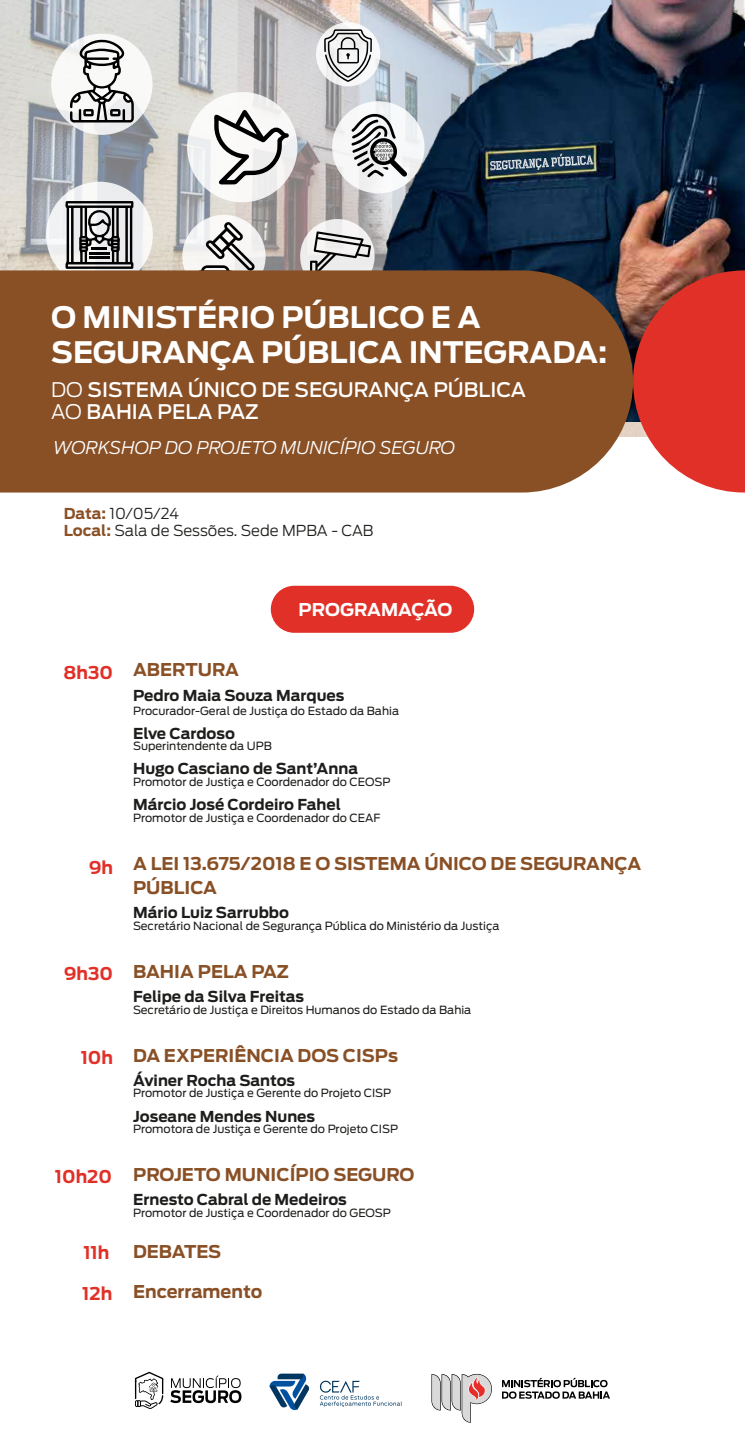
<style>
.page{position:relative;width:745px;height:1440px;background:#fff}
.page>*{position:absolute;margin:0;border:0;box-sizing:border-box;transform-origin:0 0}
.t1{font:700 29.38px/35px "Antenna";color:#fff}
.t2{font:500 20px/22.5px "Antenna";color:#fff}
.t3{font:700 17.5px/24.1px "Antenna";color:#895026}
.t4{font:italic 300 17.5px "Antenna";color:#fff}
.t5{font:700 17.5px "Antenna";color:#e03027}
.t6{font:700 17.5px "Antenna";letter-spacing:-.01em;color:#fff}
.t7{font:700 15px "Antenna";color:#1d1d1b}
.t8{font:300 15px/16.6px "Antenna";letter-spacing:-.005em;color:#1d1d1b}
.t9{font:11.25px "Antenna";color:#1d1d1b}
.s1{font-weight:300}
.s2{font-weight:700;color:#895026}
</style>
<div class="page">
<img style="left:0;top:0;width:206px;height:270px">
<img style="left:206px;top:0;width:538px;height:270px">
<svg style="left:490px;top:154px;width:103px;height:16px;background:#4c6376"></svg>
<div style="left:300px;top:219px;width:74px;height:74px;background:#efeded;border-radius:50%"></div>
<svg style="left:310px;top:231px;width:61px;height:39px"></svg>
<div style="left:316px;top:22px;width:64px;height:64px;background:#f7f7f8;border-radius:50%"></div>
<svg style="left:324px;top:29px;width:47px;height:53px"></svg>
<svg style="left:51px;top:34px;width:101px;height:101px"></svg>
<svg style="left:69px;top:38px;width:65px;height:84px"></svg>
<div style="left:46px;top:182px;width:107px;height:106px;background:#f0f1f2;border-radius:50%"></div>
<svg style="left:65px;top:201px;width:69px;height:68px"></svg>
<hr style="left:89px;top:252px;width:20px;height:2px;background:#000">
<hr style="left:89px;top:257px;width:20px;height:2px;background:#000">
<hr style="left:91px;top:247px;width:16px;height:3px;background:#000">
<div style="left:332px;top:101px;width:92px;height:92px;background:#f6f7f7;border-radius:50%"></div>
<svg style="left:351px;top:113px;width:56px;height:65px"></svg>
<div style="left:182px;top:215px;width:83px;height:83px;background:#f5f3f2;border-radius:50%"></div>
<svg style="left:198px;top:222px;width:57px;height:48px"></svg>
<div style="left:187px;top:92px;width:110px;height:110px;background:linear-gradient(to right,#f5f6f5,#f2f1f1);border-radius:50%"></div>
<svg style="left:214px;top:109px;width:75px;height:75px"></svg>
<div style="left:0;top:270px;width:632px;height:223px;background:#895026"></div>
<svg style="left:632px;top:270px;width:112px;height:223px;background:#d84b42"></svg>
<svg style="left:170px;top:1376px;width:71px;height:27px"></svg>
<svg style="left:135px;top:1372px;width:28px;height:37px"></svg>
<svg style="left:269px;top:1374px;width:40px;height:37px"></svg>
<svg style="left:319px;top:1381px;width:82px;height:26px"></svg>
<svg style="left:431px;top:1373px;width:61px;height:50px"></svg>
<svg style="left:502px;top:1378px;width:107px;height:21px"></svg>
<div style="left:270px;top:586px;width:204px;height:47px;background:#e03027;border-radius:24px"></div>
<h1 class="t1" style="left:51px;top:300px;width:557px">O MINISTÉRIO PÚBLICO E A<br>SEGURANÇA PÚBLICA INTEGRADA:</h1>
<h2 class="t2" style="left:51px;top:378px;width:476px"><span class="s1">DO</span> SISTEMA ÚNICO DE SEGURANÇA PÚBLICA<br><span class="s1">AO</span> BAHIA PELA PAZ</h2>
<h3 class="t4" style="left:53px;top:437px;width:403px">WORKSHOP DO PROJETO MUNICÍPIO SEGURO</h3>
<h3 class="t8" style="left:64px;top:505px;width:311px"><span class="s2">Data:</span> 10/05/24<br><span class="s2">Local:</span> Sala de Sessões. Sede MPBA - CAB</h3>
<h3 class="t5" style="left:64px;top:663px;width:51px">8h30</h3>
<h3 class="t5" style="left:89px;top:857px;width:26px">9h</h3>
<h3 class="t5" style="left:64px;top:964px;width:51px">9h30</h3>
<h3 class="t5" style="left:81px;top:1048px;width:34px">10h</h3>
<h3 class="t5" style="left:55px;top:1166px;width:59px">10h20</h3>
<h3 class="t5" style="left:83px;top:1243px;width:28px">11h</h3>
<h3 class="t5" style="left:82px;top:1283px;width:32px">12h</h3>
<h3 class="t6" style="left:298px;top:599px;width:155px">PROGRAMAÇÃO</h3>
<h3 class="t3" style="left:133px;top:658px;width:107px">ABERTURA</h3>
<h3 class="t7" style="left:133px;top:686px;width:213px">Pedro Maia Souza Marques</h3>
<p class="t9" style="left:133px;top:704px;width:267px">Procurador-Geral de Justiça do Estado da Bahia</p>
<h3 class="t7" style="left:133px;top:724px;width:103px">Elve Cardoso</h3>
<p class="t9" style="left:133px;top:739px;width:140px">Superintendente da UPB</p>
<h3 class="t7" style="left:133px;top:760px;width:226px">Hugo Casciano de Sant’Anna</h3>
<p class="t9" style="left:133px;top:775px;width:259px">Promotor de Justiça e Coordenador do CEOSP</p>
<h3 class="t7" style="left:133px;top:796px;width:209px">Márcio José Cordeiro Fahel</h3>
<p class="t9" style="left:133px;top:811px;width:249px">Promotor de Justiça e Coordenador do CEAF</p>
<h3 class="t3" style="left:133px;top:851px;width:509px">A LEI 13.675/2018 E O SISTEMA ÚNICO DE SEGURANÇA<br>PÚBLICA</h3>
<h3 class="t7" style="left:133px;top:904px;width:157px">Mário Luiz Sarrubbo</h3>
<p class="t9" style="left:133px;top:919px;width:367px">Secretário Nacional de Segurança Pública do Ministério da Justiça</p>
<h3 class="t3" style="left:133px;top:959px;width:157px">BAHIA PELA PAZ</h3>
<h3 class="t7" style="left:133px;top:988px;width:172px">Felipe da Silva Freitas</h3>
<p class="t9" style="left:133px;top:1003px;width:339px">Secretário de Justiça e Direitos Humanos do Estado da Bahia</p>
<h3 class="t3" style="left:133px;top:1043px;width:266px">DA EXPERIÊNCIA DOS CISPs</h3>
<h3 class="t7" style="left:133px;top:1071px;width:163px">Áviner Rocha Santos</h3>
<p class="t9" style="left:133px;top:1087px;width:259px">Promotor de Justiça e Gerente do Projeto CISP</p>
<h3 class="t7" style="left:133px;top:1107px;width:183px">Joseane Mendes Nunes</h3>
<p class="t9" style="left:133px;top:1122px;width:266px">Promotora de Justiça e Gerente do Projeto CISP</p>
<h3 class="t3" style="left:133px;top:1163px;width:283px">PROJETO MUNICÍPIO SEGURO</h3>
<h3 class="t7" style="left:133px;top:1191px;width:215px">Ernesto Cabral de Medeiros</h3>
<p class="t9" style="left:133px;top:1206px;width:259px">Promotor de Justiça e Coordenador do GEOSP</p>
<h3 class="t3" style="left:133px;top:1239px;width:89px">DEBATES</h3>
<h3 class="t3" style="left:133px;top:1280px;width:131px">Encerramento</h3>
</div>
